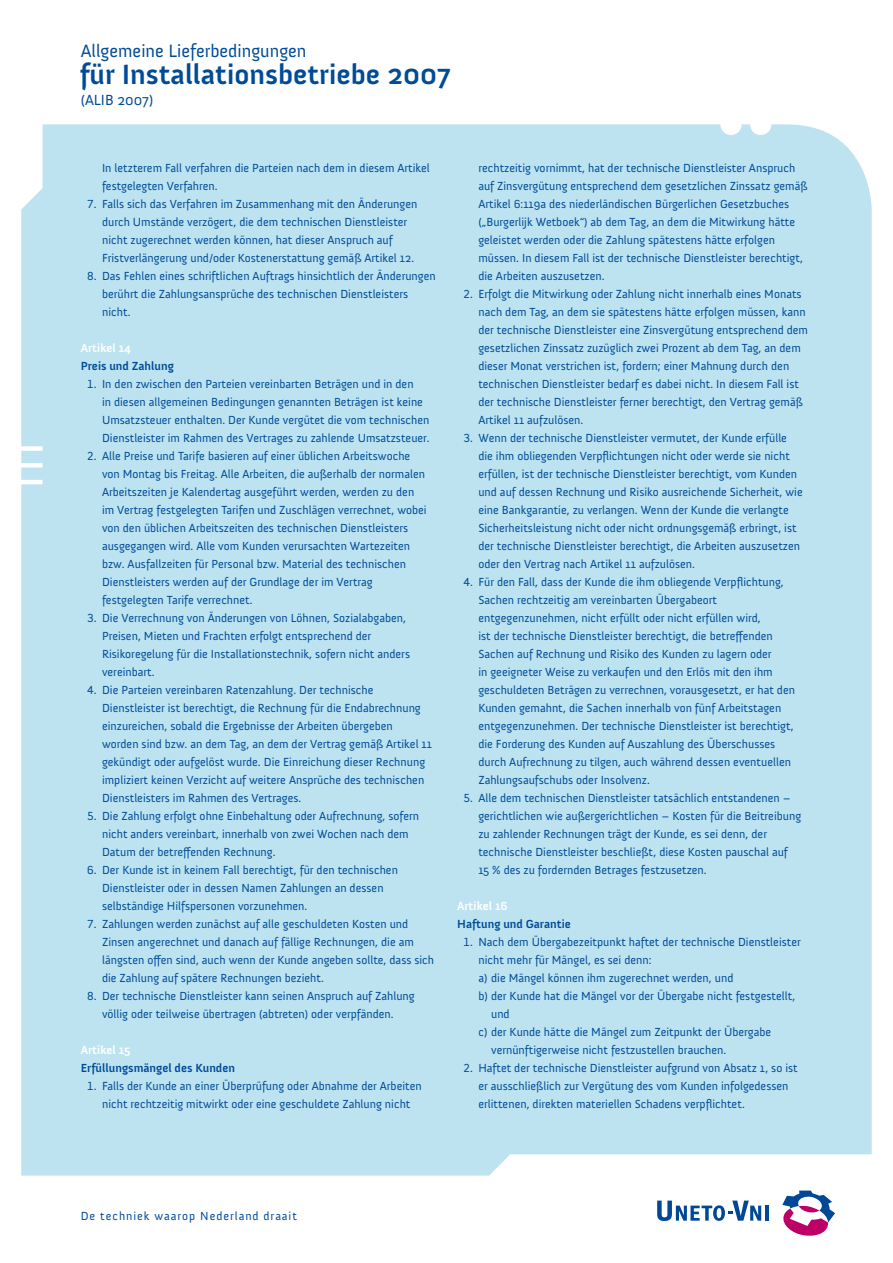
<style>
.page{position:relative;width:893px;height:1263px;background:#fff}
.page>*{position:absolute;margin:0;border:0;box-sizing:border-box;transform-origin:0 0}
.t1{font:700 28.5px "Anivers";color:#004b96}
.t2{font:18.3px "Anivers";color:#004b96}
.t3{font:15px "Anivers";color:#004b96}
.t4{font:12px/18px "Anivers";color:#004b96}
.t5{font:700 12px "Anivers";color:#004b96}
.t6{font:12px "Anivers";letter-spacing:.08em;color:#004b96}
.t7{font:700 12px "Anivers";color:#fff}
</style>
<div class="page">
<div style="left:21px;top:124px;width:851px;height:1051px;background:#bde3f1"></div>
<hr style="left:765px;top:1205px;width:3px;height:16px;background:#004896">
<svg style="left:782px;top:1190px;width:53px;height:46px"></svg>
<svg style="left:657px;top:1200px;width:104px;height:21px"></svg>
<h2 class="t2" style="left:81px;top:41px;width:227px">Allgemeine Lieferbedingungen</h2>
<h1 class="t1" style="left:80px;top:58px;width:373px">für Installationsbetriebe 2007</h1>
<p class="t3" style="left:81px;top:91px;width:74px">(ALIB 2007)</p>
<p class="t4" style="left:102px;top:159px;width:329px">In letzterem Fall verfahren die Parteien nach dem in diesem Artikel festgelegten Verfahren.</p>
<p class="t4" style="left:102px;top:195px;width:317px;text-indent:-15px">7. Falls sich das Verfahren im Zusammenhang mit den Änderungen durch Umstände verzögert, die dem technischen Dienstleister nicht zugerechnet werden können, hat dieser Anspruch auf Fristverlängerung und/oder Kostenerstattung gemäß Artikel 12.</p>
<p class="t4" style="left:102px;top:267px;width:335px;text-indent:-15px">8. Das Fehlen eines schriftlichen Auftrags hinsichtlich der Änderungen berührt die Zahlungsansprüche des technischen Dienstleisters nicht.</p>
<p class="t7" style="left:81px;top:341px;width:52px">Artikel 14</p>
<p class="t5" style="left:81px;top:359px;width:95px">Preis und Zahlung</p>
<p class="t4" style="left:102px;top:375px;width:329px;text-indent:-15px">1. In den zwischen den Parteien vereinbarten Beträgen und in den<br>in diesen allgemeinen Bedingungen genannten Beträgen ist keine Umsatzsteuer enthalten. Der Kunde vergütet die vom technischen Dienstleister im Rahmen des Vertrages zu zahlende Umsatzsteuer.</p>
<p class="t4" style="left:102px;top:447px;width:326px;text-indent:-15px">2. Alle Preise und Tarife basieren auf einer üblichen Arbeitswoche von Montag bis Freitag. Alle Arbeiten, die außerhalb der normalen Arbeitszeiten je Kalendertag ausgeführt werden, werden zu den im Vertrag festgelegten Tarifen und Zuschlägen verrechnet, wobei von den üblichen Arbeitszeiten des technischen Dienstleisters ausgegangen wird. Alle vom Kunden verursachten Wartezeiten bzw. Ausfallzeiten für Personal bzw. Material des technischen Dienstleisters werden auf der Grundlage der im Vertrag festgelegten Tarife verrechnet.</p>
<p class="t4" style="left:102px;top:609px;width:310px;text-indent:-15px">3. Die Verrechnung von Änderungen von Löhnen, Sozialabgaben, Preisen, Mieten und Frachten erfolgt entsprechend der Risikoregelung für die Installationstechnik, sofern nicht anders vereinbart.</p>
<p class="t4" style="left:102px;top:681px;width:332px;text-indent:-15px">4. Die Parteien vereinbaren Ratenzahlung. Der technische Dienstleister ist berechtigt, die Rechnung für die Endabrechnung einzureichen, sobald die Ergebnisse der Arbeiten übergeben worden sind bzw. an dem Tag, an dem der Vertrag gemäß Artikel 11 gekündigt oder aufgelöst wurde. Die Einreichung dieser Rechnung impliziert keinen Verzicht auf weitere Ansprüche des technischen Dienstleisters im Rahmen des Vertrages.</p>
<p class="t4" style="left:102px;top:807px;width:319px;text-indent:-15px">5. Die Zahlung erfolgt ohne Einbehaltung oder Aufrechnung, sofern nicht anders vereinbart, innerhalb von zwei Wochen nach dem<br>Datum der betreffenden Rechnung.</p>
<p class="t4" style="left:102px;top:861px;width:297px;text-indent:-15px">6. Der Kunde ist in keinem Fall berechtigt, für den technischen<br>Dienstleister oder in dessen Namen Zahlungen an dessen selbständige Hilfspersonen vorzunehmen.</p>
<p class="t4" style="left:102px;top:915px;width:334px;text-indent:-15px">7. Zahlungen werden zunächst auf alle geschuldeten Kosten und Zinsen angerechnet und danach auf fällige Rechnungen, die am längsten offen sind, auch wenn der Kunde angeben sollte, dass sich die Zahlung auf spätere Rechnungen bezieht.</p>
<p class="t4" style="left:87px;top:987px;width:329px;text-align:center">8. Der technische Dienstleister kann seinen Anspruch auf Zahlung völlig oder teilweise übertragen (abtreten) oder verpfänden.</p>
<p class="t7" style="left:81px;top:1043px;width:51px">Artikel 15</p>
<p class="t5" style="left:81px;top:1061px;width:156px">Erfüllungsmängel des Kunden</p>
<p class="t4" style="left:87px;top:1077px;width:336px;text-align:center">1. Falls der Kunde an einer Überprüfung oder Abnahme der Arbeiten nicht rechtzeitig mitwirkt oder eine geschuldete Zahlung nicht</p>
<p class="t4" style="left:478px;top:159px;width:331px">rechtzeitig vornimmt, hat der technische Dienstleister Anspruch auf Zinsvergütung entsprechend dem gesetzlichen Zinssatz gemäß Artikel 6:119a des niederländischen Bürgerlichen Gesetzbuches („Burgerlijk Wetboek“) ab dem Tag, an dem die Mitwirkung hätte geleistet werden oder die Zahlung spätestens hätte erfolgen müssen. In diesem Fall ist der technische Dienstleister berechtigt, die Arbeiten auszusetzen.</p>
<p class="t4" style="left:478px;top:285px;width:331px;text-indent:-15px">2. Erfolgt die Mitwirkung oder Zahlung nicht innerhalb eines Monats nach dem Tag, an dem sie spätestens hätte erfolgen müssen, kann der technische Dienstleister eine Zinsvergütung entsprechend dem gesetzlichen Zinssatz zuzüglich zwei Prozent ab dem Tag, an dem dieser Monat verstrichen ist, fordern; einer Mahnung durch den technischen Dienstleister bedarf es dabei nicht. In diesem Fall ist der technische Dienstleister ferner berechtigt, den Vertrag gemäß Artikel 11 aufzulösen.</p>
<p class="t4" style="left:478px;top:429px;width:326px;text-indent:-15px">3. Wenn der technische Dienstleister vermutet, der Kunde erfülle die ihm obliegenden Verpflichtungen nicht oder werde sie nicht erfüllen, ist der technische Dienstleister berechtigt, vom Kunden und auf dessen Rechnung und Risiko ausreichende Sicherheit, wie eine Bankgarantie, zu verlangen. Wenn der Kunde die verlangte Sicherheitsleistung nicht oder nicht ordnungsgemäß erbringt, ist der technische Dienstleister berechtigt, die Arbeiten auszusetzen oder den Vertrag nach Artikel 11 aufzulösen.</p>
<p class="t4" style="left:478px;top:573px;width:318px;text-indent:-15px">4. Für den Fall, dass der Kunde die ihm obliegende Verpflichtung, Sachen rechtzeitig am vereinbarten Übergabeort entgegenzunehmen, nicht erfüllt oder nicht erfüllen wird,<br>ist der technische Dienstleister berechtigt, die betreffenden Sachen auf Rechnung und Risiko des Kunden zu lagern oder<br>in geeigneter Weise zu verkaufen und den Erlös mit den ihm geschuldeten Beträgen zu verrechnen, vorausgesetzt, er hat den Kunden gemahnt, die Sachen innerhalb von fünf Arbeitstagen entgegenzunehmen. Der technische Dienstleister ist berechtigt, die Forderung des Kunden auf Auszahlung des Überschusses durch Aufrechnung zu tilgen, auch während dessen eventuellen Zahlungsaufschubs oder Insolvenz.</p>
<p class="t4" style="left:478px;top:789px;width:324px;text-indent:-15px">5. Alle dem technischen Dienstleister tatsächlich entstandenen – gerichtlichen wie außergerichtlichen – Kosten für die Beitreibung zu zahlender Rechnungen trägt der Kunde, es sei denn, der technische Dienstleister beschließt, diese Kosten pauschal auf 15 % des zu fordernden Betrages festzusetzen.</p>
<p class="t7" style="left:457px;top:899px;width:52px">Artikel 16</p>
<p class="t5" style="left:457px;top:917px;width:115px">Haftung und Garantie</p>
<p class="t4" style="left:464px;top:933px;width:339px">1. Nach dem Übergabezeitpunkt haftet der technische Dienstleister</p>
<p class="t4" style="left:478px;top:951px;width:175px">nicht mehr für Mängel, es sei denn:</p>
<p class="t4" style="left:478px;top:969px;width:257px">a) die Mängel können ihm zugerechnet werden, und</p>
<p class="t4" style="left:478px;top:987px;width:319px">b) der Kunde hat die Mängel vor der Übergabe nicht festgestellt,</p>
<p class="t4" style="left:491px;top:1005px;width:20px">und</p>
<p class="t4" style="left:478px;top:1023px;width:294px">c) der Kunde hätte die Mängel zum Zeitpunkt der Übergabe</p>
<p class="t4" style="left:491px;top:1041px;width:237px">vernünftigerweise nicht festzustellen brauchen.</p>
<p class="t4" style="left:478px;top:1059px;width:321px;text-indent:-15px">2. Haftet der technische Dienstleister aufgrund von Absatz 1, so ist er ausschließlich zur Vergütung des vom Kunden infolgedessen erlittenen, direkten materiellen Schadens verpflichtet.</p>
<p class="t6" style="left:81px;top:1210px;width:218px">De techniek waarop Nederland draait</p>
</div>
